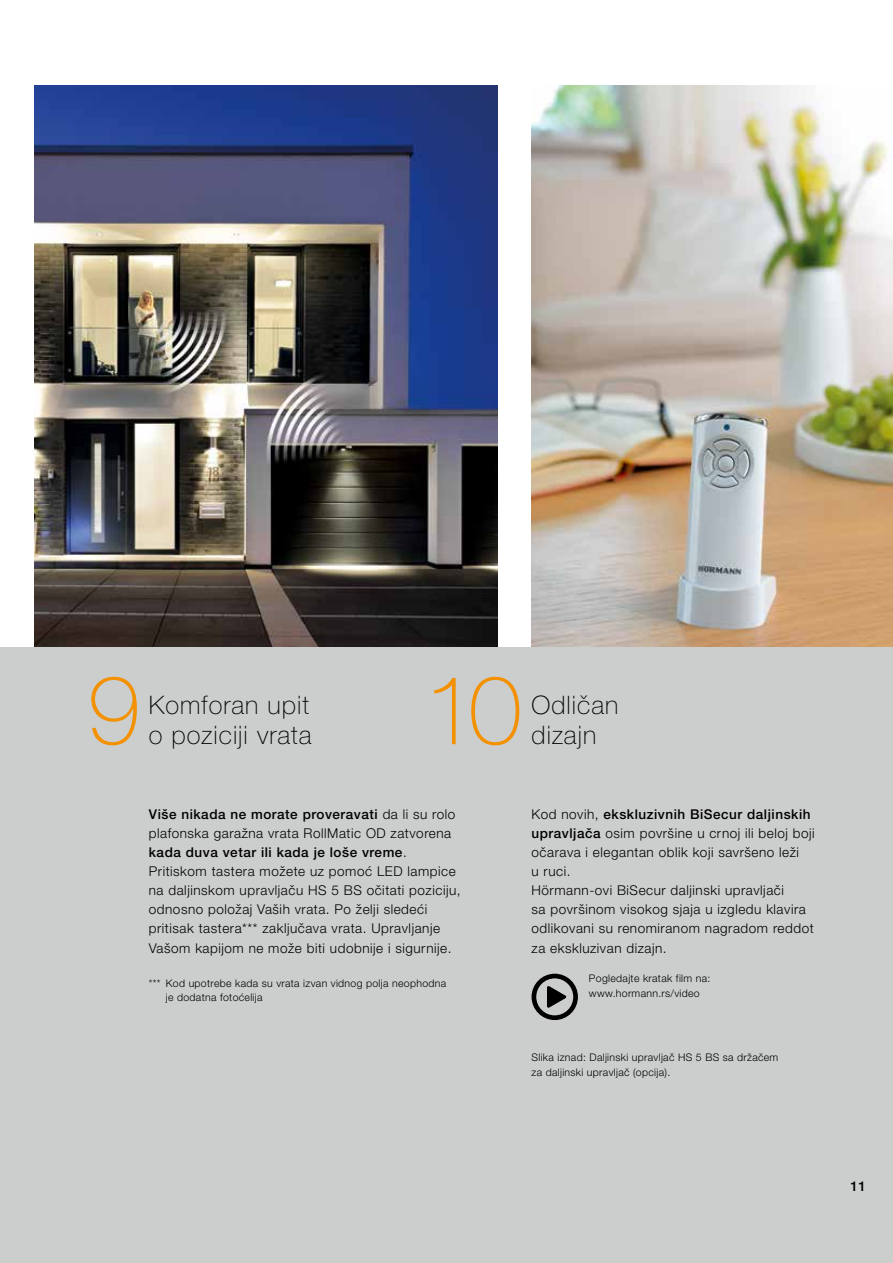
<style>
.page{position:relative;width:893px;height:1263px;background:#fff}
.page>*{position:absolute;margin:0;border:0;box-sizing:border-box;transform-origin:0 0}
.t1{font:100 96px "Hoermann Helvetica Neue";color:#f39100}
.t2{font:100 25.5px/29.7px "Hoermann Helvetica Neue";letter-spacing:.04em;color:#000}
.t3{font:300 13.5px/19.2px "Hoermann Helvetica Neue";letter-spacing:.04em;color:#000}
.t4{font:500 13.5px "Hoermann Helvetica Neue";color:#000}
.t5{font:300 10.5px/14.9px "Hoermann Helvetica Neue";letter-spacing:.03em;color:#000}
.s1{font-weight:500}
</style>
<div class="page">
<div style="left:0;top:646px;width:893px;height:617px;background:#cccdcd"></div>
<img style="left:531px;top:85px;width:362px;height:561px">
<svg style="left:532px;top:974px;width:46px;height:46px"></svg>
<img style="left:34px;top:85px;width:463px;height:561px">
<h1 class="t1" style="left:87px;top:642px;width:55px">9</h1>
<h2 class="t2" style="left:149px;top:689px;width:164px">Komforan upit o poziciji vrata</h2>
<h1 class="t1" style="left:424px;top:642px;width:100px">10</h1>
<h2 class="t2" style="left:531px;top:689px;width:88px">Odličan dizajn</h2>
<p class="t3" style="left:149px;top:803px;width:313px"><span class="s1">Više nikada ne morate proveravati</span> da li su rolo plafonska garažna vrata RollMatic OD zatvorena <span class="s1">kada duva vetar ili kada je loše vreme</span>.<br>Pritiskom tastera možete uz pomoć LED lampice na daljinskom upravljaču HS 5 BS očitati poziciju, odnosno položaj Vaših vrata. Po želji sledeći pritisak tastera*** zaključava vrata. Upravljanje Vašom kapijom ne može biti udobnije i sigurnije.</p>
<p class="t5" style="left:166px;top:975px;width:282px;text-indent:-17px">*** Kod upotrebe kada su vrata izvan vidnog polja neophodna je dodatna fotoćelija</p>
<p class="t3" style="left:531px;top:803px;width:285px">Kod novih, <span class="s1">ekskluzivnih BiSecur daljinskih upravljača</span> osim površine u crnoj ili beloj boji očarava i elegantan oblik koji savršeno leži<br>u ruci.<br>Hörmann-ovi BiSecur daljinski upravljači<br>sa površinom visokog sjaja u izgledu klavira odlikovani su renomiranom nagradom reddot za ekskluzivan dizajn.</p>
<p class="t5" style="left:589px;top:970px;width:123px">Pogledajte kratak film na: www.hormann.rs/video</p>
<p class="t5" style="left:531px;top:1049px;width:248px">Slika iznad: Daljinski upravljač HS 5 BS sa držačem za daljinski upravljač (opcija).</p>
<p class="t4" style="left:850px;top:1176px;width:17px">11</p>
</div>
